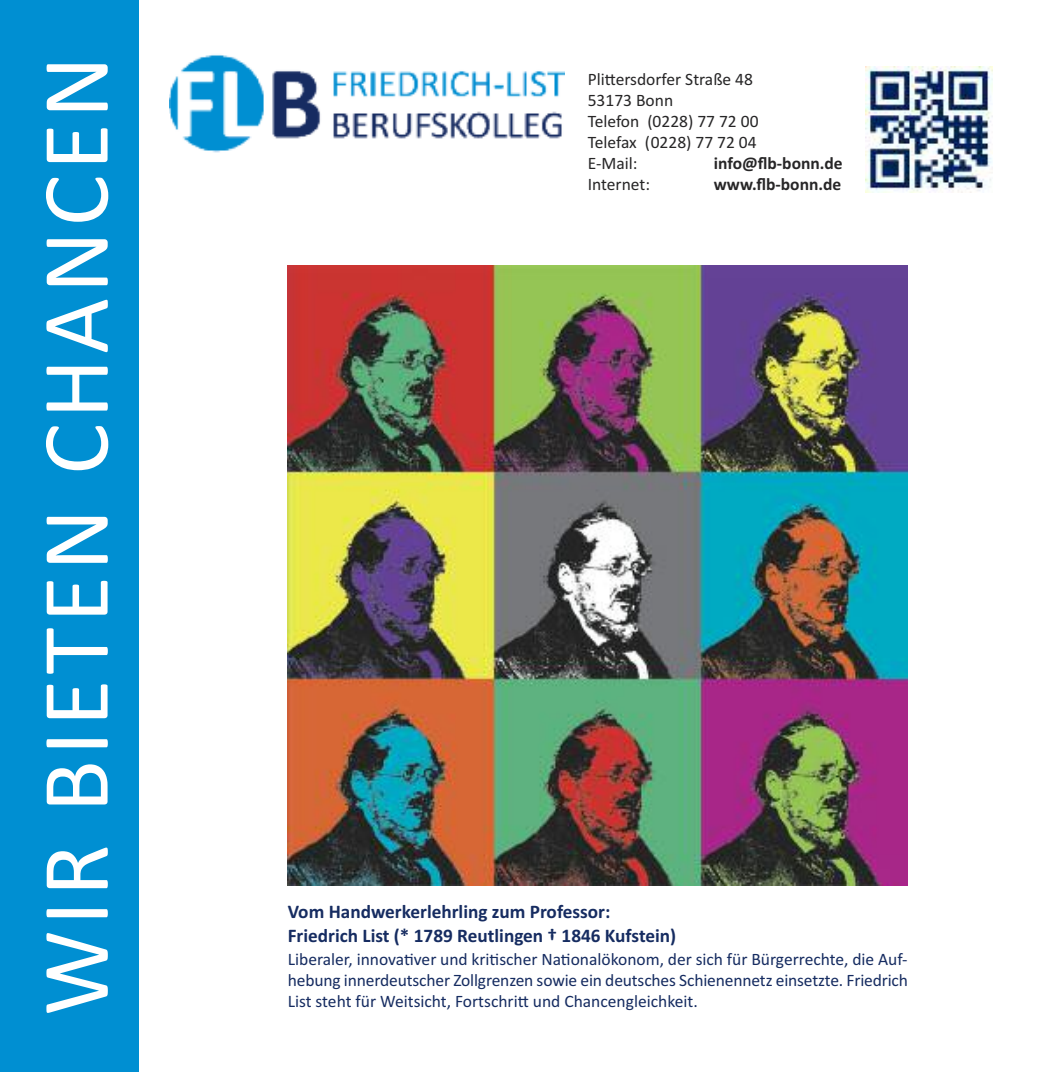
<style>
.page{position:relative;width:1057px;height:1072px;background:#fff}
.page>*{position:absolute;margin:0;border:0;box-sizing:border-box;transform-origin:0 0}
.t1{font:96.25px "Calibri";letter-spacing:.05em;color:#fff}
.t2{font:700 19.25px/24.5px "Calibri";color:#162c61}
.t3{font:17.5px/21px "Calibri";letter-spacing:-.01em;color:#162c61}
.t4{font:17.5px/21px "Calibri";color:#272627}
.t5{font:700 17.5px "Calibri";color:#272627}
</style>
<div class="page">
<img style="left:169px;top:54px;width:395px;height:99px">
<img style="left:288px;top:265px;width:620px;height:620px">
<div style="left:0;top:0;width:139px;height:1071px;background:#008fd2"></div>
<img style="left:866px;top:66px;width:126px;height:127px">
<h1 class="t1" style="left:18px;top:1015px;width:961px;rotate:-90deg">WIR BIETEN CHANCEN</h1>
<p class="t4" style="left:588px;top:68px;width:172px">Plittersdorfer Straße 48<br>53173 Bonn<br>Telefon (0228) 77 72 00<br>Telefax (0228) 77 72 04<br>E-Mail:</p>
<p class="t5" style="left:714px;top:152px;width:130px">info@flb-bonn.de</p>
<p class="t4" style="left:588px;top:173px;width:64px">Internet:</p>
<p class="t5" style="left:714px;top:173px;width:129px">www.flb-bonn.de</p>
<p class="t2" style="left:288px;top:899px;width:390px">Vom Handwerkerlehrling zum Professor:<br>Friedrich List (* 1789 Reutlingen † 1846 Kufstein)</p>
<p class="t3" style="left:288px;top:948px;width:622px">Liberaler, innovativer und kritischer Nationalökonom, der sich für Bürgerrechte, die Auf&shy;hebung innerdeutscher Zollgrenzen sowie ein deutsches Schienennetz einsetzte. Friedrich</p>
<p class="t3" style="left:288px;top:990px;width:411px">List steht für Weitsicht, Fortschritt und Chancengleichkeit.</p>
</div>
